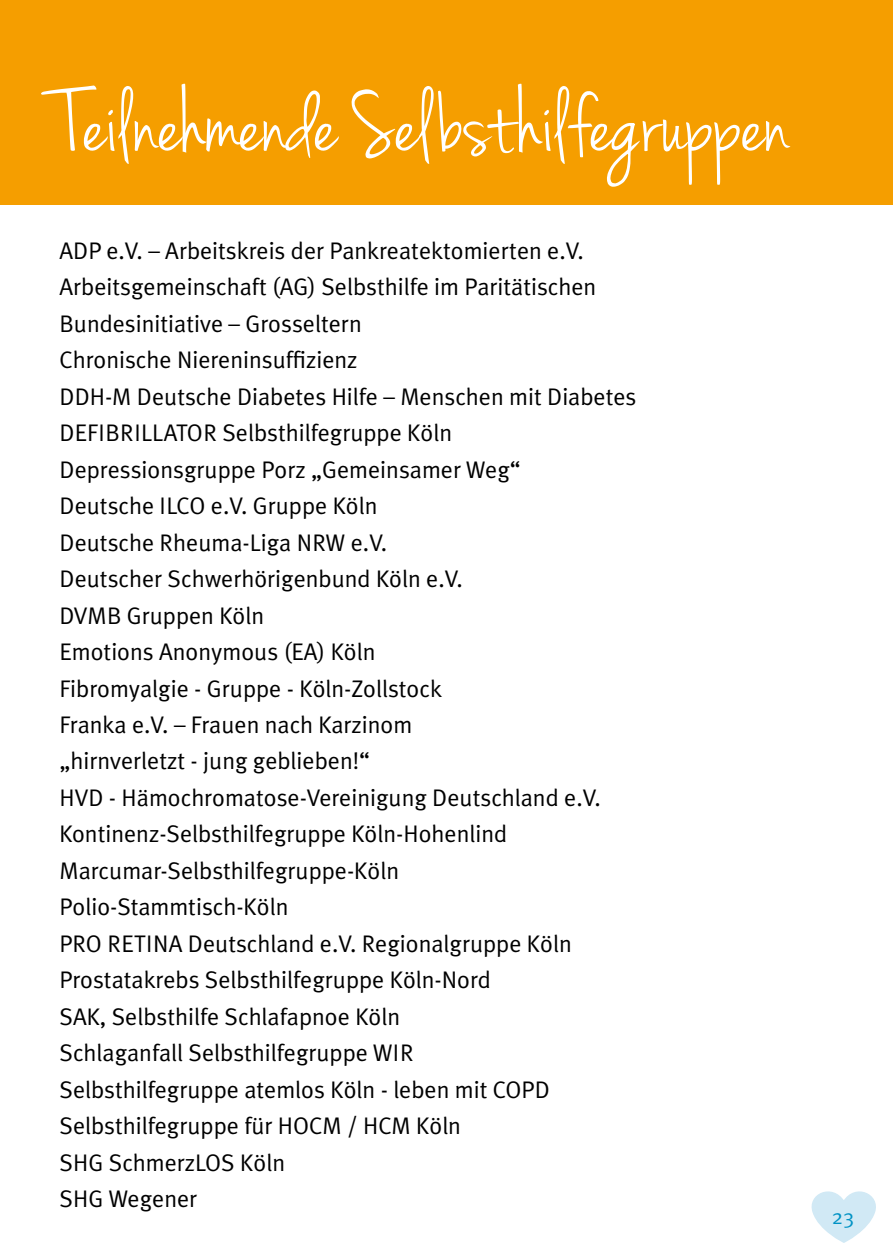
<style>
.page{position:relative;width:893px;height:1259px;background:#fff}
.page>*{position:absolute;margin:0;border:0;box-sizing:border-box;transform-origin:0 0}
.t1{font:93px "Jenna Sue";color:#fff}
.t2{font:24px/36.6px "Meta Plus Normal";color:#000}
.t3{font:21px "Meta Plus Normal";color:#0092c4}
</style>
<div class="page">
<svg style="left:811px;top:1191px;width:65px;height:52px"></svg>
<div style="left:0;top:0;width:893px;height:204px;background:#f59e00"></div>
<h1 class="t1" style="left:60px;top:70px;width:731px">Teilnehmende Selbsthilfegruppen</h1>
<p class="t2" style="left:60px;top:232px;width:578px">ADP e.V. – Arbeitskreis der Pankreatektomierten e.V.<br>Arbeitsgemeinschaft (AG) Selbsthilfe im Paritätischen Bundesinitiative – Grosseltern<br>Chronische Niereninsuffizienz<br>DDH-M Deutsche Diabetes Hilfe – Menschen mit Diabetes DEFIBRILLATOR Selbsthilfegruppe Köln Depressionsgruppe Porz „Gemeinsamer Weg“<br>Deutsche ILCO e.V. Gruppe Köln<br>Deutsche Rheuma-Liga NRW e.V.<br>Deutscher Schwerhörigenbund Köln e.V.<br>DVMB Gruppen Köln<br>Emotions Anonymous (EA) Köln<br>Fibromyalgie - Gruppe - Köln-Zollstock<br>Franka e.V. – Frauen nach Karzinom<br>„hirnverletzt - jung geblieben!“<br>HVD - Hämochromatose-Vereinigung Deutschland e.V.<br>Kontinenz-Selbsthilfegruppe Köln-Hohenlind Marcumar-Selbsthilfegruppe-Köln<br>Polio-Stammtisch-Köln<br>PRO RETINA Deutschland e.V. Regionalgruppe Köln Prostatakrebs Selbsthilfegruppe Köln-Nord<br>SAK, Selbsthilfe Schlafapnoe Köln<br>Schlaganfall Selbsthilfegruppe WIR<br>Selbsthilfegruppe atemlos Köln - leben mit COPD Selbsthilfegruppe für HOCM / HCM Köln<br>SHG SchmerzLOS Köln<br>SHG Wegener</p>
<p class="t3" style="left:832px;top:1205px;width:24px">23</p>
</div>
